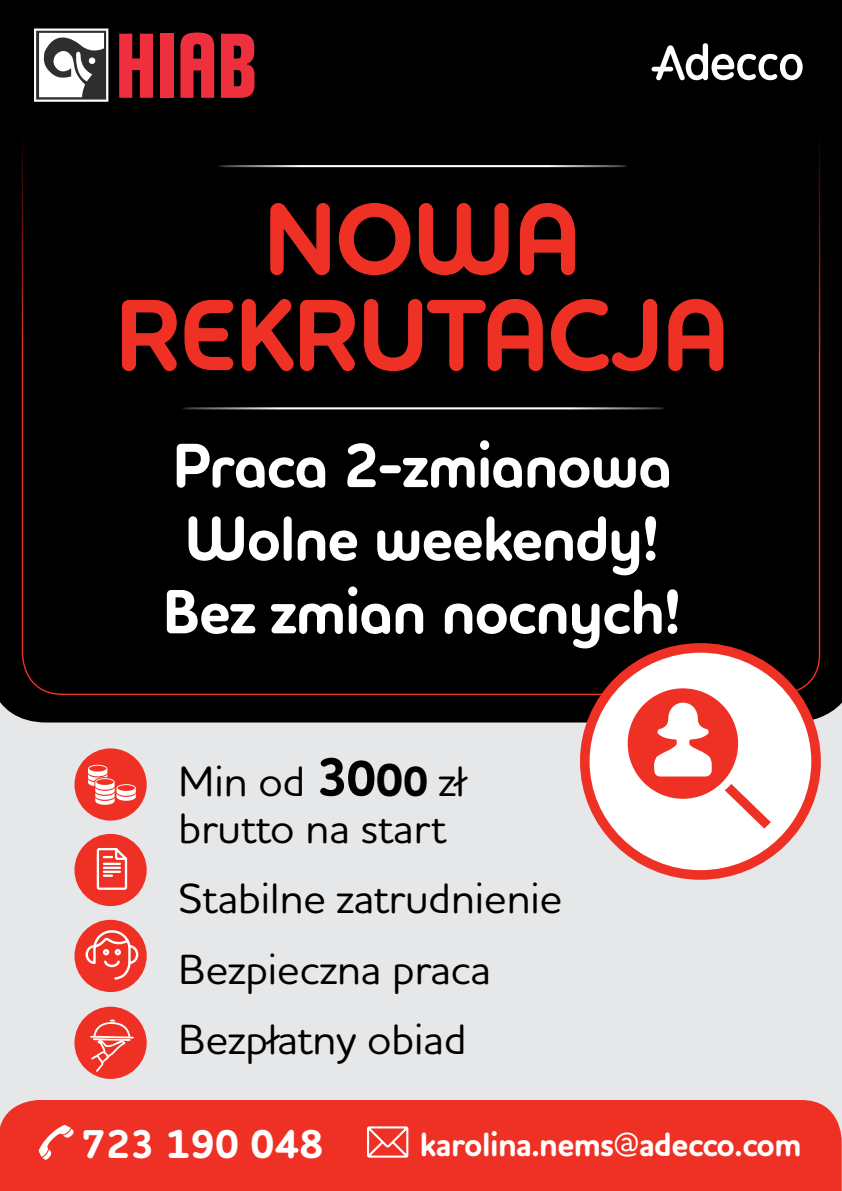
<style>
.page{position:relative;width:842px;height:1191px;background:#e6e7e8}
.page>*{position:absolute;margin:0;border:0;box-sizing:border-box;transform-origin:0 0}
.t1{font:700 103.1px/95.9px "Houschka Head";letter-spacing:-.02em;color:#ee3124;text-align:center;scale:.95 1}
.t2{font:700 63.6px/73.1px "Houschka Head";letter-spacing:-.02em;color:#fff;text-align:center;scale:.95 1}
.t3{font:500 43px/70.5px "Houschka Rounded";color:#000}
.t4{font:700 40.9px "Houschka Rounded";color:#fff}
.t5{font:700 34.1px "Houschka Rounded";letter-spacing:-.015em;color:#fff;scale:.95 1}
.s1{font-weight:700;font-size:55px}
.s2{font-weight:700;font-size:51px}
.s3{font-weight:700;font-size:47px}
.s4{font-weight:700}
</style>
<div class="page">
<div style="left:0;top:0;width:842px;height:722px;background:#000"></div>
<div style="left:0;top:1100px;width:842px;height:91px;background:#ee3124"></div>
<hr style="left:216px;top:165px;width:410px;height:2px;background:#fff">
<div style="left:74px;top:1006px;width:73px;height:73px;background:#ee3124;border-radius:50%"></div>
<svg style="left:90px;top:1019px;width:44px;height:53px"></svg>
<div style="left:74px;top:748px;width:73px;height:72px;background:#ee3124;border-radius:50%"></div>
<svg style="left:88px;top:764px;width:48px;height:41px"></svg>
<div style="left:74px;top:834px;width:73px;height:72px;background:#ee3124;border-radius:50%"></div>
<svg style="left:96px;top:848px;width:32px;height:42px"></svg>
<div style="left:74px;top:919px;width:73px;height:73px;background:#ee3124;border-radius:50%"></div>
<svg style="left:84px;top:929px;width:56px;height:52px"></svg>
<hr style="left:179px;top:407px;width:484px;height:2px;background:#fff">
<svg style="left:39px;top:1125px;width:35px;height:34px"></svg>
<svg style="left:367px;top:1126px;width:41px;height:31px"></svg>
<svg style="left:651px;top:43px;width:152px;height:37px;background:#585858"></svg>
<svg style="left:119px;top:34px;width:34px;height:64px;background:#c02632"></svg>
<div style="left:160px;top:34px;width:13px;height:64px;background:#ee303e"></div>
<svg style="left:180px;top:33px;width:34px;height:65px;background:#c22732"></svg>
<svg style="left:221px;top:34px;width:34px;height:64px;background:#c72834"></svg>
<svg style="left:34px;top:24px;width:74px;height:78px;background:#999"></svg>
<div style="left:585px;top:648px;width:231px;height:227px;background:#fff;border-radius:50%"></div>
<div style="left:580px;top:643px;width:241px;height:236px;border:10px solid #ee3124;border-radius:50%"></div>
<div style="left:628px;top:688px;width:110px;height:111px;background:#ee3124;border-radius:50%"></div>
<svg style="left:725px;top:784px;width:46px;height:44px"></svg>
<svg style="left:654px;top:702px;width:58px;height:75px"></svg>
<h1 class="t1" style="left:115px;top:193px;width:649px">NOWA<br>REKRUTACJA</h1>
<h2 class="t2" style="left:163px;top:430px;width:548px">Praca 2-zmianowa<br>Wolne weekendy!<br>Bez zmian nocnych!</h2>
<p class="t3" style="left:179px;top:756px;width:288px;line-height:46.9px">Min od <span class="s1">3</span><span class="s2">0</span><span class="s3">0</span><span class="s4">0</span> zł brutto na start</p>
<p class="t3" style="left:179px;top:862px;width:385px">Stabilne zatrudnienie<br>Bezpieczna praca<br>Bezpłatny obiad</p>
<p class="t4" style="left:82px;top:1117px;width:244px">723 190 048</p>
<p class="t5" style="left:420px;top:1123px;width:403px">karolina.nems@adecco.com</p>
</div>
